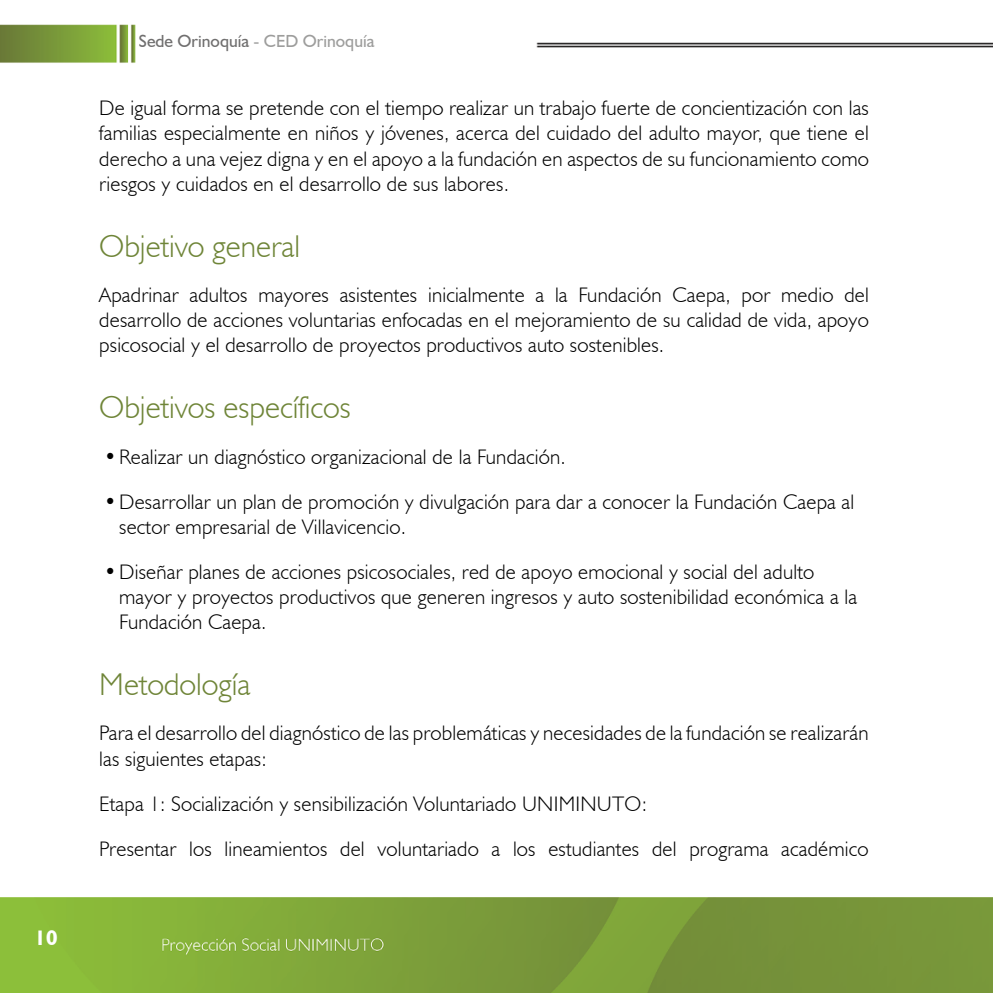
<style>
.page{position:relative;width:993px;height:993px;background:#fff}
.page>*{position:absolute;margin:0;border:0;box-sizing:border-box;transform-origin:0 0}
.t1{font:300 31.5px "Humanist 521 BT";color:#6f8538}
.t2{font:300 21px/25.2px "Humanist 521 BT";letter-spacing:.01em;color:#000}
.t3{font:700 21px "Humanist 521 BT";color:#fff}
.t4{font:17.5px "Humanist 521 BT";color:#706f6f}
.s1{color:#9d9d9c}
</style>
<div class="page">
<img style="left:0;top:24px;width:992px;height:968px">
<p class="t3" style="left:35px;top:924px;width:25px">10</p>
<p class="t4" style="left:139px;top:30px;width:237px">Sede Orinoquía <span class="s1">- CED Orinoquía</span></p>
<p class="t2" style="left:99px;top:95px;width:771px;text-align:justify">De igual forma se pretende con el tiempo realizar un trabajo fuerte de concientización con las familias especialmente en niños y jóvenes, acerca del cuidado del adulto mayor, que tiene el derecho a una vejez digna y en el apoyo a la fundación en aspectos de su funcionamiento como riesgos y cuidados en el desarrollo de sus labores.</p>
<h1 class="t1" style="left:99px;top:227px;width:202px">Objetivo general</h1>
<p class="t2" style="left:99px;top:282px;width:770px;text-align:justify">Apadrinar adultos mayores asistentes inicialmente a la Fundación Caepa, por medio del desarrollo de acciones voluntarias enfocadas en el mejoramiento de su calidad de vida, apoyo psicosocial y el desarrollo de proyectos productivos auto sostenibles.</p>
<h1 class="t1" style="left:99px;top:388px;width:253px">Objetivos específicos</h1>
<p class="t2" style="left:104px;top:443px;width:463px">•Realizar un diagnóstico organizacional de la Fundación.</p>
<p class="t2" style="left:119px;top:488px;width:736px;text-indent:-15px">•Desarrollar un plan de promoción y divulgación para dar a conocer la Fundación Caepa al sector empresarial de Villavicencio.</p>
<p class="t2" style="left:119px;top:558px;width:739px;text-indent:-15px">•Diseñar planes de acciones psicosociales, red de apoyo emocional y social del adulto mayor y proyectos productivos que generen ingresos y auto sostenibilidad económica a la<br>Fundación Caepa.</p>
<h1 class="t1" style="left:99px;top:665px;width:152px">Metodología</h1>
<p class="t2" style="left:99px;top:720px;width:770px">Para el desarrollo del diagnóstico de las problemáticas y necesidades de la fundación se realizarán las siguientes etapas:</p>
<p class="t2" style="left:99px;top:780px;width:770px;line-height:45px">Etapa 1: Socialización y sensibilización Voluntariado UNIMINUTO:<br>Presentar los lineamientos del voluntariado a los estudiantes del programa académico</p>
</div>
